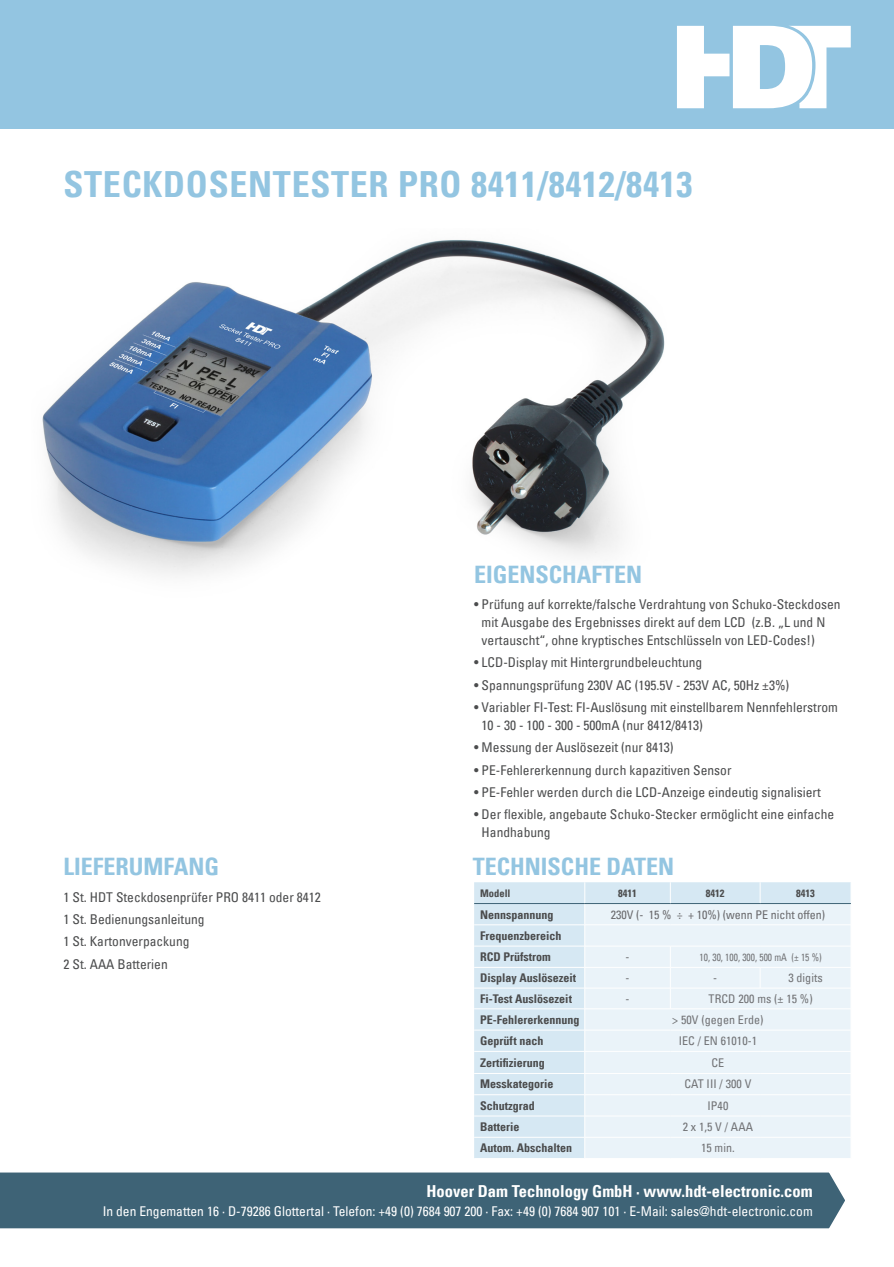
<style>
.page{position:relative;width:894px;height:1267px;background:#fff}
.page>*{position:absolute;margin:0;border:0;box-sizing:border-box;transform-origin:0 0}
.t1{font:36px "Univers Com 67 Bold Cond";letter-spacing:.02em;color:#93c5e1}
.Absatzformat_1{font:24px "Univers Com 67 Bold Cond";color:#93c5e1}
.t2{font:16.5px "Univers Com 67 Bold Cond";color:#fff}
.Absatzformat_1-2{font:condensed 13.5px/18px "Univers Com 57";color:#4b4c4d}
.t3{font:condensed 13.5px "Univers Com 57";color:#fff}
.t4{font:12px "Univers Com 67 Bold Cond";color:#4b4c4d}
.Body_techData{font:condensed 12px "Univers Com 57";letter-spacing:.005em;color:#717275}
.Body_techData-2{font:condensed 12px "Univers Com 57";color:#69696c}
.Body_techData-3{font:condensed 10.5px "Univers Com 57";letter-spacing:.005em;color:#717275;scale:.9 1}
.t5{font:10.5px "Univers Com 67 Bold Cond";color:#4b4c4d}
</style>
<div class="page">
<img style="left:42px;top:239px;width:623px;height:336px">
<div style="left:0;top:1172px;width:845px;height:57px;background:#3e6376"></div>
<div style="left:0;top:0;width:893px;height:129px;background:#93c5e1"></div>
<svg style="left:677px;top:26px;width:173px;height:82px"></svg>
<div style="left:474px;top:882px;width:376px;height:275px;background:#d6e8f3"></div>
<div style="left:585px;top:904px;width:265px;height:253px;background:#eaf3f9"></div>
<hr style="left:474px;top:924px;width:110px;height:1px;background:#fff">
<hr style="left:584px;top:924px;width:86px;height:1px;background:#fff">
<hr style="left:670px;top:924px;width:89px;height:1px;background:#fff">
<hr style="left:759px;top:924px;width:91px;height:1px;background:#fff">
<hr style="left:474px;top:945px;width:110px;height:1px;background:#fff">
<hr style="left:584px;top:945px;width:86px;height:1px;background:#fff">
<hr style="left:670px;top:945px;width:89px;height:1px;background:#fff">
<hr style="left:759px;top:945px;width:91px;height:1px;background:#fff">
<hr style="left:474px;top:966px;width:110px;height:1px;background:#fff">
<hr style="left:584px;top:966px;width:86px;height:1px;background:#fff">
<hr style="left:670px;top:966px;width:89px;height:1px;background:#fff">
<hr style="left:759px;top:966px;width:91px;height:1px;background:#fff">
<svg style="left:759px;top:967px;width:1px;height:20px"></svg>
<hr style="left:474px;top:987px;width:110px;height:1px;background:#fff">
<hr style="left:584px;top:987px;width:86px;height:1px;background:#fff">
<hr style="left:670px;top:987px;width:89px;height:1px;background:#fff">
<svg style="left:670px;top:946px;width:1px;height:62px"></svg>
<hr style="left:759px;top:987px;width:91px;height:1px;background:#fff">
<hr style="left:474px;top:1008px;width:110px;height:1px;background:#fff">
<hr style="left:584px;top:1008px;width:86px;height:1px;background:#fff">
<hr style="left:670px;top:1008px;width:89px;height:1px;background:#fff">
<hr style="left:759px;top:1008px;width:91px;height:1px;background:#fff">
<hr style="left:474px;top:1029px;width:110px;height:1px;background:#fff">
<hr style="left:584px;top:1029px;width:86px;height:1px;background:#fff">
<hr style="left:670px;top:1029px;width:89px;height:1px;background:#fff">
<hr style="left:759px;top:1029px;width:91px;height:1px;background:#fff">
<hr style="left:474px;top:1050px;width:110px;height:1px;background:#fff">
<hr style="left:584px;top:1050px;width:86px;height:1px;background:#fff">
<hr style="left:670px;top:1050px;width:89px;height:1px;background:#fff">
<hr style="left:759px;top:1050px;width:91px;height:1px;background:#fff">
<hr style="left:474px;top:1072px;width:110px;height:1px;background:#fff">
<hr style="left:584px;top:1072px;width:86px;height:1px;background:#fff">
<hr style="left:670px;top:1072px;width:89px;height:1px;background:#fff">
<hr style="left:759px;top:1072px;width:91px;height:1px;background:#fff">
<hr style="left:474px;top:1094px;width:110px;height:1px;background:#fff">
<hr style="left:584px;top:1094px;width:86px;height:1px;background:#fff">
<hr style="left:670px;top:1094px;width:89px;height:1px;background:#fff">
<hr style="left:759px;top:1094px;width:91px;height:1px;background:#fff">
<hr style="left:474px;top:1115px;width:110px;height:1px;background:#fff">
<hr style="left:584px;top:1115px;width:86px;height:1px;background:#fff">
<hr style="left:670px;top:1115px;width:89px;height:1px;background:#fff">
<hr style="left:759px;top:1115px;width:91px;height:1px;background:#fff">
<hr style="left:474px;top:1136px;width:110px;height:1px;background:#fff">
<hr style="left:584px;top:1136px;width:86px;height:1px;background:#fff">
<hr style="left:670px;top:1136px;width:89px;height:1px;background:#fff">
<hr style="left:759px;top:1136px;width:91px;height:1px;background:#fff">
<svg style="left:584px;top:882px;width:1px;height:275px"></svg>
<svg style="left:670px;top:882px;width:1px;height:21px"></svg>
<svg style="left:759px;top:882px;width:1px;height:21px"></svg>
<svg style="left:850px;top:882px;width:1px;height:276px"></svg>
<hr style="left:474px;top:903px;width:110px;height:1px;background:#3e6376">
<hr style="left:584px;top:903px;width:86px;height:1px;background:#3e6376">
<hr style="left:670px;top:903px;width:89px;height:1px;background:#3e6376">
<hr style="left:759px;top:903px;width:91px;height:1px;background:#3e6376">
<p class="t1" style="left:63px;top:162px;width:630px">STECKDOSENTESTER PRO 8411/8412/8413</p>
<p class="Absatzformat_1" style="left:63px;top:851px;width:157px">LIEFERUMFANG</p>
<p class="Absatzformat_1-2" style="left:63px;top:887px;width:259px">1 St. HDT Steckdosenprüfer PRO 8411 oder 8412</p>
<p class="Absatzformat_1-2" style="left:63px;top:909px;width:142px">1 St. Bedienungsanleitung</p>
<p class="Absatzformat_1-2" style="left:63px;top:932px;width:127px">1 St. Kartonverpackung</p>
<p class="Absatzformat_1-2" style="left:63px;top:954px;width:106px">2 St. AAA Batterien</p>
<p class="Absatzformat_1" style="left:474px;top:559px;width:170px">EIGENSCHAFTEN</p>
<p class="Absatzformat_1-2" style="left:481px;top:595px;width:360px;text-indent:-7px">• Prüfung auf korrekte/falsche Verdrahtung von Schuko-Steckdosen mit Ausgabe des Ergebnisses direkt auf dem LCD (z.B. „L und N vertauscht“, ohne kryptisches Entschlüsseln von LED-Codes!)</p>
<p class="Absatzformat_1-2" style="left:474px;top:653px;width:229px">• LCD-Display mit Hintergrundbeleuchtung</p>
<p class="Absatzformat_1-2" style="left:474px;top:675px;width:316px">• Spannungsprüfung 230V AC (195.5V - 253V AC, 50Hz ±3%)</p>
<p class="Absatzformat_1-2" style="left:481px;top:697px;width:358px;text-indent:-7px">• Variabler FI-Test: FI-Auslösung mit einstellbarem Nennfehlerstrom<br>10 - 30 - 100 - 300 - 500mA (nur 8412/8413)</p>
<p class="Absatzformat_1-2" style="left:474px;top:738px;width:201px">• Messung der Auslösezeit (nur 8413)</p>
<p class="Absatzformat_1-2" style="left:474px;top:760px;width:259px">• PE-Fehlererkennung durch kapazitiven Sensor</p>
<p class="Absatzformat_1-2" style="left:474px;top:782px;width:348px">• PE-Fehler werden durch die LCD-Anzeige eindeutig signalisiert</p>
<p class="Absatzformat_1-2" style="left:481px;top:804px;width:354px;text-indent:-7px">• Der flexible, angebaute Schuko-Stecker ermöglicht eine einfache<br>Handhabung</p>
<p class="Absatzformat_1" style="left:472px;top:852px;width:203px">TECHNISCHE DATEN</p>
<p class="t5" style="left:480px;top:886px;width:32px">Modell</p>
<p class="t5" style="left:618px;top:886px;width:20px">8411</p>
<p class="t5" style="left:705px;top:886px;width:20px">8412</p>
<p class="t5" style="left:796px;top:886px;width:20px">8413</p>
<p class="t4" style="left:480px;top:906px;width:75px">Nennspannung</p>
<p class="Body_techData-2" style="left:610px;top:906px;width:216px">230V (- 15 % ÷ + 10%) (wenn PE nicht offen)</p>
<p class="t4" style="left:480px;top:927px;width:83px">Frequenzbereich</p>
<p class="t4" style="left:480px;top:949px;width:72px">RCD Prüfstrom</p>
<p class="Body_techData" style="left:625px;top:948px;width:5px">-</p>
<p class="Body_techData-3" style="left:699px;top:949px;width:137px">10, 30, 100, 300, 500 mA (± 15 %)</p>
<p class="t4" style="left:480px;top:970px;width:97px">Display Auslösezeit</p>
<p class="Body_techData" style="left:625px;top:969px;width:5px">-</p>
<p class="Body_techData" style="left:713px;top:969px;width:5px">-</p>
<p class="Body_techData" style="left:788px;top:969px;width:36px">3 digits</p>
<p class="t4" style="left:480px;top:990px;width:93px">Fi-Test Auslösezeit</p>
<p class="Body_techData" style="left:625px;top:990px;width:5px">-</p>
<p class="Body_techData" style="left:708px;top:990px;width:106px">TRCD 200 ms (± 15 %)</p>
<p class="t4" style="left:480px;top:1011px;width:101px">PE-Fehlererkennung</p>
<p class="Body_techData" style="left:672px;top:1011px;width:93px">&gt; 50V (gegen Erde)</p>
<p class="t4" style="left:480px;top:1033px;width:65px">Geprüft nach</p>
<p class="Body_techData" style="left:678px;top:1032px;width:80px">IEC / EN 61010-1</p>
<p class="t4" style="left:480px;top:1054px;width:66px">Zertifizierung</p>
<p class="Body_techData" style="left:711px;top:1054px;width:14px">CE</p>
<p class="t4" style="left:480px;top:1076px;width:75px">Messkategorie</p>
<p class="Body_techData" style="left:684px;top:1076px;width:68px">CAT III / 300 V</p>
<p class="t4" style="left:480px;top:1097px;width:56px">Schutzgrad</p>
<p class="Body_techData" style="left:707px;top:1097px;width:22px">IP40</p>
<p class="t4" style="left:480px;top:1118px;width:41px">Batterie</p>
<p class="Body_techData" style="left:682px;top:1118px;width:72px">2 x 1,5 V / AAA</p>
<p class="t4" style="left:480px;top:1140px;width:94px">Autom. Abschalten</p>
<p class="Body_techData" style="left:700px;top:1140px;width:35px">15 min.</p>
<p class="t2" style="left:426px;top:1180px;width:387px">Hoover Dam Technology GmbH · www.hdt-electronic.com</p>
<p class="t3" style="left:103px;top:1202px;width:711px">In den Engematten 16 · D-79286 Glottertal · Telefon: +49 (0) 7684 907 200 · Fax: +49 (0) 7684 907 101 · E-Mail: sales@hdt-electronic.com</p>
</div>
